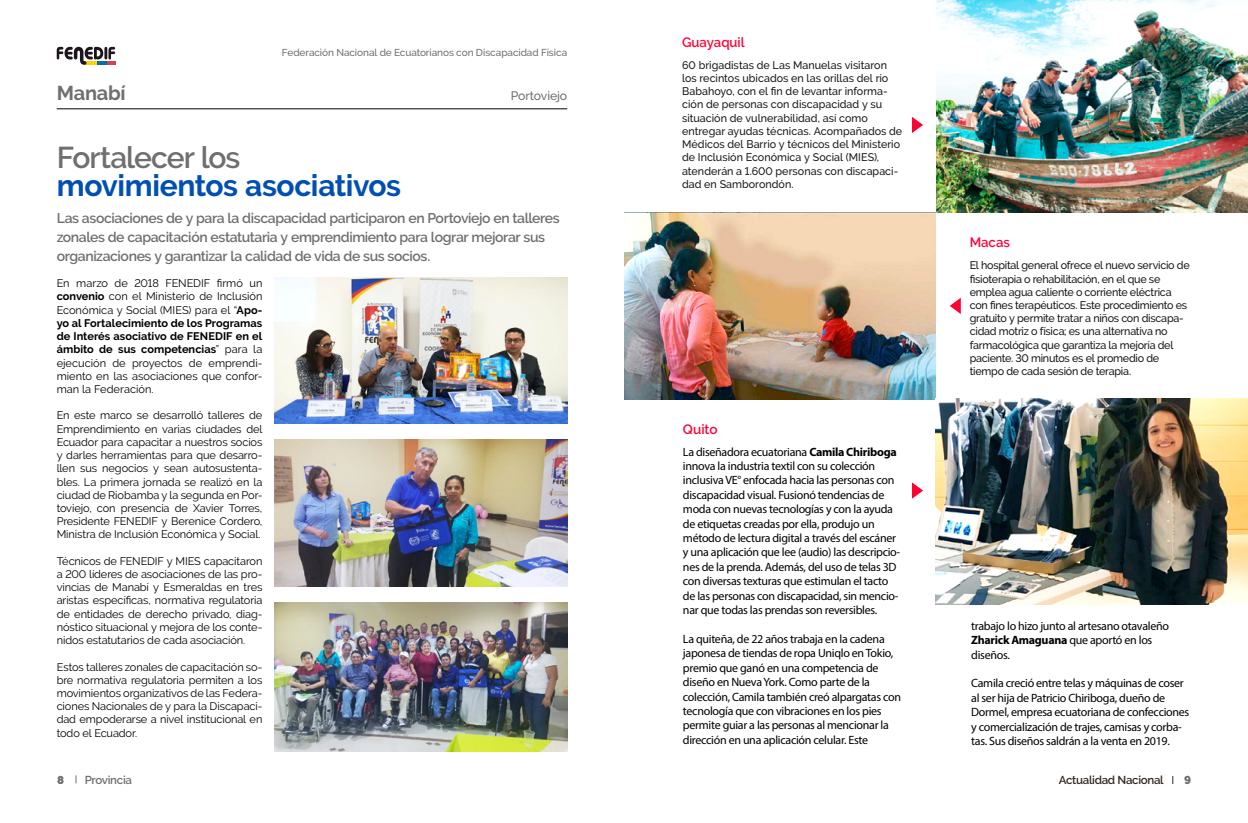
<style>
.page{position:relative;width:1248px;height:823px;background:#fff}
.page>*{position:absolute;margin:0;border:0;box-sizing:border-box;transform-origin:0 0}
.t1{font:700 30px "Raleway";letter-spacing:-.015em;color:#004fb4}
.t2{font:600 30px "Raleway";letter-spacing:-.035em;color:#706f6f}
.t3{font:700 20px "Raleway";letter-spacing:-.01em;color:#706f6f}
.t4{font:600 14px/19px "Raleway";letter-spacing:-.03em;color:#706f6f}
.t5{font:600 13.5px "Raleway";color:#ff0035}
.t6{font:500 12.2px "Raleway";letter-spacing:-.015em;color:#706f6f}
.t7{font:12px/14.4px "Myriad Pro";letter-spacing:-.025em;color:#000}
.t8{font:600 11.5px "Raleway";letter-spacing:-.025em;color:#2f2722}
.t9{font:600 11.5px "Raleway";letter-spacing:-.03em;color:#706f6f}
.t10{font:900 11.5px "Raleway";color:#706f6f}
.t11{font:11px/13.2px "Raleway";letter-spacing:-.01em;color:#000;text-align:justify}
.t12{font:500 11px/13.2px "Raleway";letter-spacing:-.015em;color:#1a181b}
.t13{font:500 10px "Raleway";letter-spacing:-.005em;color:#706f6f}
.s1{font-weight:700}
</style>
<div class="page">
<svg style="left:912px;top:117px;width:11px;height:16px"></svg>
<svg style="left:912px;top:482px;width:11px;height:16px"></svg>
<svg style="left:949px;top:298px;width:11px;height:16px"></svg>
<img style="left:936px;top:0;width:311px;height:212px">
<img style="left:624px;top:212px;width:311px;height:187px">
<img style="left:935px;top:398px;width:312px;height:206px">
<svg style="left:57px;top:47px;width:58px;height:18px"></svg>
<img style="left:274px;top:277px;width:293px;height:146px">
<img style="left:274px;top:439px;width:293px;height:146px">
<img style="left:274px;top:602px;width:293px;height:148px">
<hr style="left:57px;top:109px;width:510px;height:1px;background:#000">
<h2 class="t3" style="left:57px;top:81px;width:70px">Manabí</h2>
<p class="t13" style="left:282px;top:47px;width:287px">Federación Nacional de Ecuatorianos con Discapacidad Física</p>
<p class="t6" style="left:510px;top:89px;width:58px">Portoviejo</p>
<h1 class="t2" style="left:57px;top:140px;width:185px">Fortalecer los</h1>
<h1 class="t1" style="left:57px;top:168px;width:346px">movimientos asociativos</h1>
<p class="t4" style="left:57px;top:209px;width:504px">Las asociaciones de y para la discapacidad participaron en Portoviejo en talleres zonales de capacitación estatutaria y emprendimiento para lograr mejorar sus organizaciones y garantizar la calidad de vida de sus socios.</p>
<p class="t11" style="left:57px;top:276px;width:207px">En marzo de 2018 FENEDIF firmó un <span class="s1">convenio</span> con el Ministerio de Inclusión Económica y Social (MIES) para el “<span class="s1">Apo&shy;yo al Fortalecimiento de los Programas de Interés asociativo de FENEDIF en el ámbito de sus competencias</span>” para la ejecución de proyectos de emprendi&shy;miento en las asociaciones que confor&shy;man la Federación.</p>
<p class="t11" style="left:57px;top:408px;width:207px">En este marco se desarrolló talleres de Emprendimiento en varias ciudades del Ecuador para capacitar a nuestros socios y darles herramientas para que desarro&shy;llen sus negocios y sean autosustenta&shy;bles. La primera jornada se realizó en la ciudad de Riobamba y la segunda en Por&shy;toviejo, con presencia de Xavier Torres, Presidente FENEDIF y Berenice Cordero, Ministra de Inclusión Económica y Social.</p>
<p class="t11" style="left:57px;top:554px;width:207px">Técnicos de FENEDIF y MIES capacitaron a 200 líderes de asociaciones de las pro&shy;vincias de Manabí y Esmeraldas en tres aristas específicas, normativa regulatoria de entidades de derecho privado, diag&shy;nóstico situacional y mejora de los conte&shy;nidos estatutarios de cada asociación.</p>
<p class="t11" style="left:57px;top:659px;width:207px">Estos talleres zonales de capacitación so&shy;bre normativa regulatoria permiten a los movimientos organizativos de las Federa&shy;ciones Nacionales de y para la Discapaci&shy;dad empoderarse a nivel institucional en todo el Ecuador.</p>
<p class="t5" style="left:682px;top:34px;width:64px">Guayaquil</p>
<p class="t12" style="left:682px;top:58px;width:221px">60 brigadistas de Las Manuelas visitaron los recintos ubicados en las orillas del río Babahoyo, con el fin de levantar informa&shy;ción de personas con discapacidad y su situación de vulnerabilidad, así como entregar ayudas técnicas. Acompañados de Médicos del Barrio y técnicos del Ministerio de Inclusión Económica y Social (MIES), atenderán a 1.600 personas con discapaci&shy;dad en Samborondón.</p>
<p class="t5" style="left:683px;top:421px;width:36px">Quito</p>
<p class="t7" style="left:683px;top:444px;width:219px">La diseñadora ecuatoriana <span class="s1">Camila Chiriboga </span>innova la industria textil con su colección inclusiva VE° enfocada hacia las personas con discapacidad visual. Fusionó tendencias de moda con nuevas tecnologías y con la ayuda de etiquetas creadas por ella, produjo un método de lectura digital a través del escáner y una aplicación que lee (audio) las descripcio&shy;nes de la prenda. Además, del uso de telas 3D con diversas texturas que estimulan el tacto de las personas con discapacidad, sin mencio&shy;nar que todas las prendas son reversibles.</p>
<p class="t7" style="left:683px;top:631px;width:219px">La quiteña, de 22 años trabaja en la cadena japonesa de tiendas de ropa Uniqlo en Tokio, premio que ganó en una competencia de diseño en Nueva York. Como parte de la colección, Camila también creó alpargatas con tecnología que con vibraciones en los pies permite guiar a las personas al mencionar la dirección en una aplicación celular. Este</p>
<p class="t5" style="left:969px;top:235px;width:42px">Macas</p>
<p class="t12" style="left:969px;top:259px;width:221px">El hospital general ofrece el nuevo servicio de fisioterapia o rehabilitación, en el que se emplea agua caliente o corriente eléctrica con fines terapéuticos. Este procedimiento es gratuito y permite tratar a niños con discapa&shy;cidad motriz o física; es una alternativa no farmacológica que garantiza la mejoría del paciente. 30 minutos es el promedio de tiempo de cada sesión de terapia.</p>
<p class="t7" style="left:971px;top:618px;width:199px">trabajo lo hizo junto al artesano otavaleño<br><span class="s1">Zharick Amaguana</span> que aportó en los diseños.</p>
<p class="t7" style="left:971px;top:675px;width:220px">Camila creció entre telas y máquinas de coser al ser hija de Patricio Chiriboga, dueño de Dormel, empresa ecuatoriana de confecciones y comercialización de trajes, camisas y corba&shy;tas. Sus diseños saldrán a la venta en 2019.</p>
<p class="t9" style="left:85px;top:772px;width:49px">Provincia</p>
<p class="t8" style="left:1058px;top:772px;width:106px">Actualidad Nacional</p>
<p class="t10" style="left:57px;top:772px;width:9px">8</p>
<p class="t10" style="left:1183px;top:772px;width:8px">9</p>
</div>
